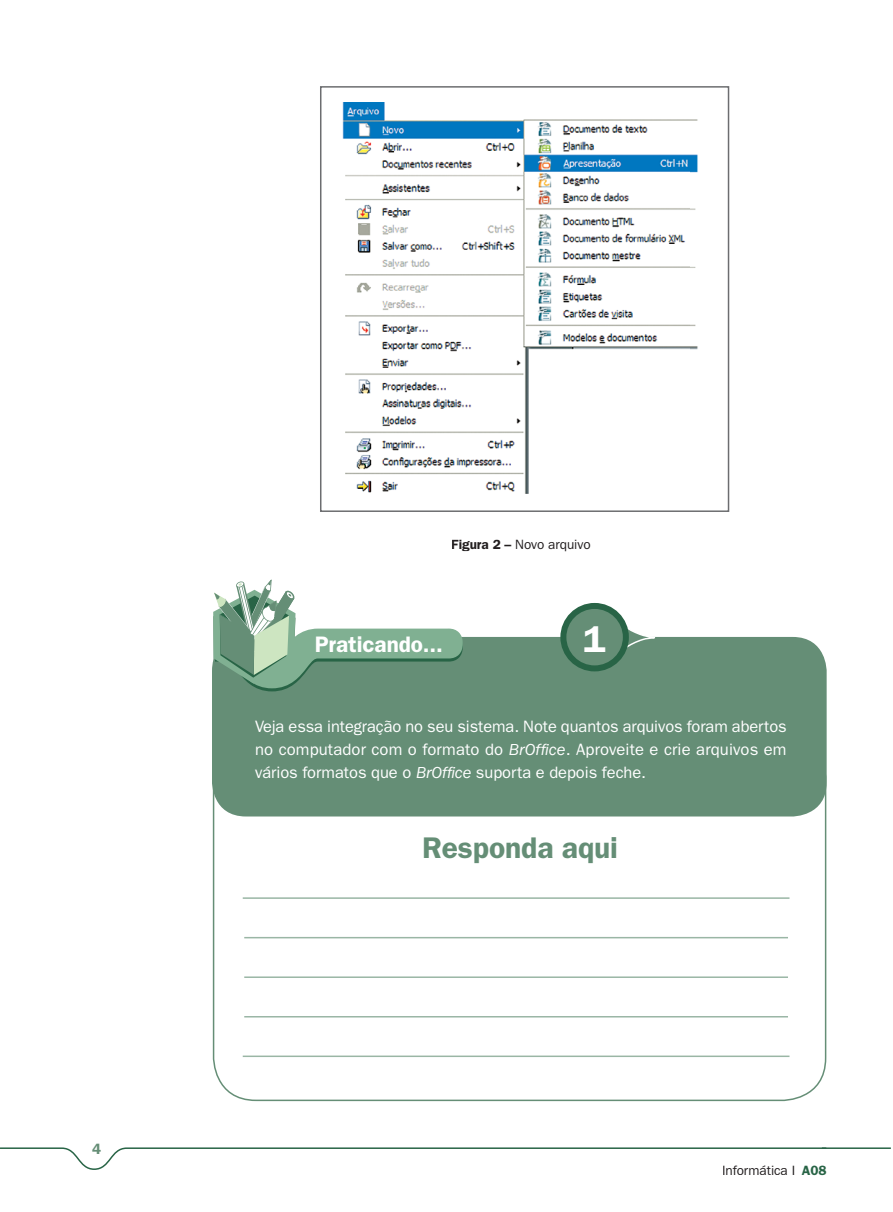
<style>
.page{position:relative;width:893px;height:1212px;background:#fff}
.page>*{position:absolute;margin:0;border:0;box-sizing:border-box;transform-origin:0 0}
.t1{font:600 37.5px "Franklin Gothic LT";color:#fff}
.t2{font:600 30px "Franklin Gothic LT";letter-spacing:-.005em;color:#658e76}
.t3{font:600 22.5px "Franklin Gothic LT";letter-spacing:-.005em;color:#fff}
.t4{font:16.5px/22.5px "Franklin Gothic LT";letter-spacing:-.005em;color:#fff;text-align:justify}
.t5{font:600 15px "Franklin Gothic LT";color:#658e76}
.t6{font:13.5px "Franklin Gothic LT";letter-spacing:-.005em;color:#231f20}
.s1{font-weight:600}
.s2{font-style:italic}
.s3{font-weight:600;color:#286446}
</style>
<div class="page">
<svg style="left:0;top:1147px;width:822px;height:23px"></svg>
<hr style="left:822px;top:1147px;width:69px;height:2px;background:#286446">
<hr style="left:243px;top:897px;width:546px;height:2px;background:#9ab6a5">
<hr style="left:244px;top:937px;width:544px;height:1px;background:#9ab6a5">
<hr style="left:244px;top:976px;width:544px;height:2px;background:#9ab6a5">
<hr style="left:244px;top:1016px;width:544px;height:1px;background:#9ab6a5">
<hr style="left:243px;top:1055px;width:546px;height:2px;background:#9ab6a5">
<div style="left:212px;top:637px;width:615px;height:179px;background:#658e76;border-radius:34px"></div>
<svg style="left:213px;top:579px;width:250px;height:112px"></svg>
<svg style="left:614px;top:613px;width:42px;height:49px"></svg>
<div style="left:563px;top:606px;width:63px;height:62px;background:#658e76;border-radius:50%"></div>
<div style="left:560px;top:603px;width:69px;height:68px;border:6px solid #286446;border-radius:50%"></div>
<img style="left:342px;top:102px;width:388px;height:391px">
<div style="left:320px;top:86px;width:409px;height:426px;border:2px solid #6c6d70"></div>
<p class="t5" style="left:92px;top:1140px;width:10px">4</p>
<p class="t6" style="left:451px;top:536px;width:141px"><span class="s1">Figura 2 –</span> Novo arquivo</p>
<h3 class="t3" style="left:315px;top:631px;width:130px">Praticando...</h3>
<h1 class="t1" style="left:583px;top:617px;width:24px">1</h1>
<p class="t4" style="left:255px;top:716px;width:533px">Veja essa integração no seu sistema. Note quantos arquivos foram abertos no computador com o formato do <span class="s2">BrOffice</span>. Aproveite e crie arquivos em vários formatos que o <span class="s2">BrOffice</span> suporta e depois feche.</p>
<h2 class="t2" style="left:422px;top:830px;width:197px">Responda aqui</h2>
<p class="t6" style="left:722px;top:1162px;width:106px">Informática I <span class="s3">A08</span></p>
</div>
